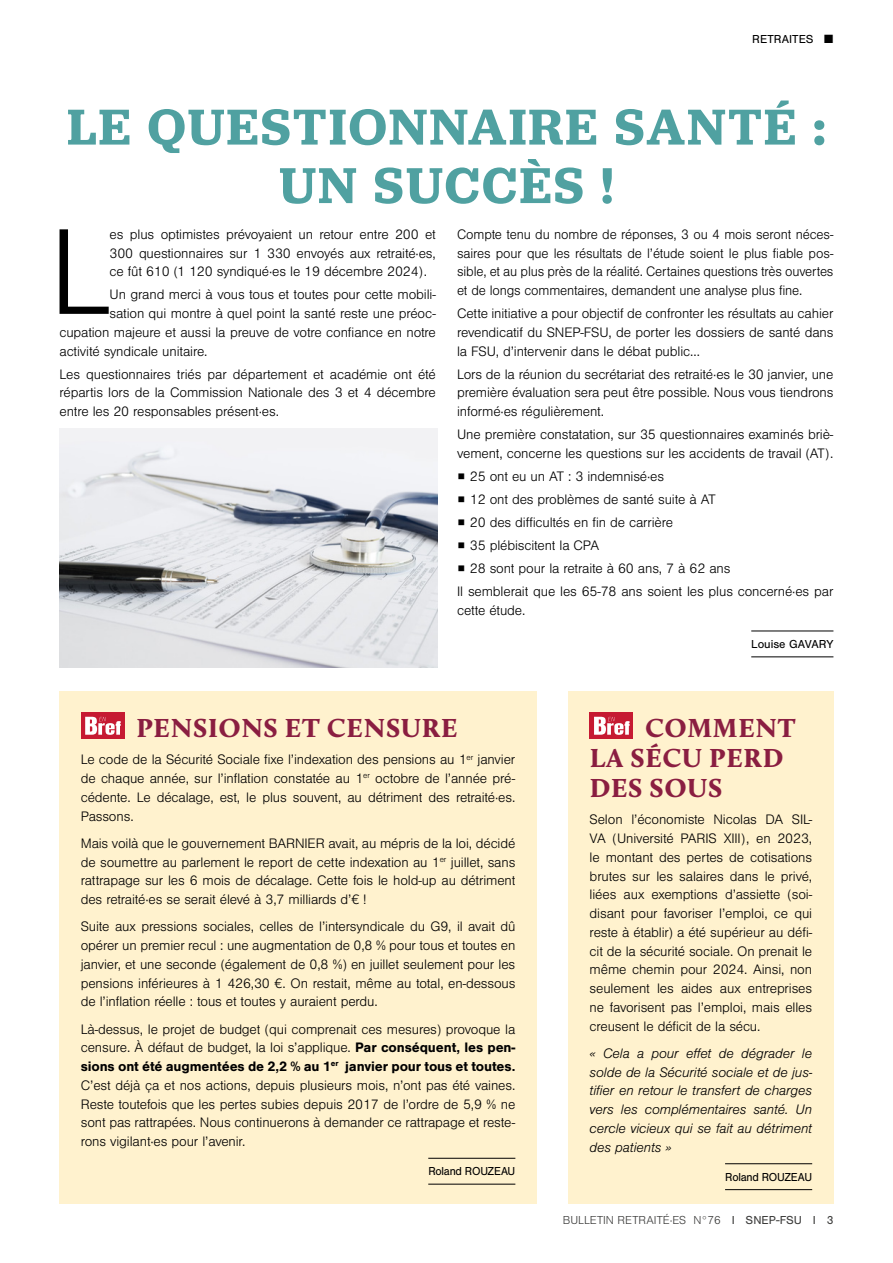
<style>
.page{position:relative;width:893px;height:1263px;background:#fff}
.page>*{position:absolute;margin:0;border:0;box-sizing:border-box;transform-origin:0 0}
.t1{font:300 126.75px "Nimbus San";color:#000}
.t2{font:600 52.5px/58.5px "Jubilat";letter-spacing:.04em;color:#50a1a1;text-align:center}
.t3{font:900 27px/30px "Calluna";letter-spacing:.035em;color:#8a1e41}
.t4{font:300 14.25px/18.8px "Nimbus San";letter-spacing:-.01em;color:#000;text-align:justify}
.t5{font:italic 300 14.25px/18.8px "Nimbus San";letter-spacing:-.01em;color:#000;text-align:justify}
.t6{font:300 12px "Nimbus San";color:#3c3c3b}
.t7{font:12px "Nimbus San";letter-spacing:-.02em;color:#000;scale:.95 1}
.t8{font:12px "Nimbus San";color:#000}
.t9{font:12px "Nimbus San";letter-spacing:.005em;color:#000}
.s1{font-family:"Source Sans Pro";font-weight:200}
.s2{font-weight:700}
.s3{font-weight:400}
</style>
<div class="page">
<hr style="left:751px;top:631px;width:82px;height:1px;background:#000">
<hr style="left:751px;top:657px;width:82px;height:1px;background:#000">
<img style="left:60px;top:429px;width:377px;height:239px">
<div style="left:60px;top:691px;width:477px;height:512px;background:#fff2ce"></div>
<div style="left:81px;top:712px;width:43px;height:27px;background:#c61a32"></div>
<svg style="left:85px;top:717px;width:36px;height:18px"></svg>
<hr style="left:428px;top:1158px;width:87px;height:1px;background:#000">
<hr style="left:428px;top:1184px;width:87px;height:1px;background:#000">
<div style="left:568px;top:691px;width:265px;height:512px;background:#fff2ce"></div>
<div style="left:590px;top:712px;width:43px;height:27px;background:#c61a32"></div>
<svg style="left:594px;top:717px;width:36px;height:18px"></svg>
<hr style="left:725px;top:1163px;width:87px;height:1px;background:#000">
<hr style="left:725px;top:1189px;width:87px;height:1px;background:#000">
<p class="t9" style="left:752px;top:33px;width:83px">RETRAITES ■</p>
<h2 class="t2" style="left:67px;top:97px;width:760px">LE QUESTIONNAIRE SANTÉ :<br>UN SUCCÈS !</h2>
<h1 class="t1" style="left:49px;top:206px;width:63px">L</h1>
<p class="t4" style="left:110px;top:225px;width:328px">es plus optimistes prévoyaient un retour entre 200 et 300 questionnaires sur 1 330 envoyés aux retraité·es, ce fût 610 (1 120 syndiqué·es le 19 décembre 2024).</p>
<p class="t4" style="left:457px;top:225px;width:378px">Compte tenu du nombre de réponses, 3 ou 4 mois seront néces&shy;saires pour que les résultats de l’étude soient le plus fiable pos&shy;sible, et au plus près de la réalité. Certaines questions très ouvertes et de longs commentaires, demandent une analyse plus fine.</p>
<p class="t4" style="left:457px;top:304px;width:378px">Cette initiative a pour objectif de confronter les résultats au cahier revendicatif du SNEP-FSU, de porter les dossiers de santé dans la FSU, d’intervenir dans le débat public…</p>
<p class="t4" style="left:457px;top:365px;width:378px">Lors de la réunion du secrétariat des retraité·es le 30 janvier, une première évaluation sera peut être possible. Nous vous tiendrons informé·es régulièrement.</p>
<p class="t4" style="left:457px;top:425px;width:378px">Une première constatation, sur 35 questionnaires examinés briè&shy;vement, concerne les questions sur les accidents de travail (AT).</p>
<p class="t4" style="left:457px;top:467px;width:209px"><span class="s1">■</span> 25 ont eu un AT : 3 indemnisé·es</p>
<p class="t4" style="left:457px;top:490px;width:260px"><span class="s1">■</span> 12 ont des problèmes de santé suite à AT</p>
<p class="t4" style="left:457px;top:513px;width:217px"><span class="s1">■</span> 20 des difficultés en fin de carrière</p>
<p class="t4" style="left:457px;top:536px;width:144px"><span class="s1">■</span> 35 plébiscitent la CPA</p>
<p class="t4" style="left:457px;top:557px;width:378px;line-height:23px"><span class="s1">■</span> 28 sont pour la retraite à 60 ans, 7 à 62 ans<br>Il semblerait que les 65-78 ans soient les plus concerné·es par</p>
<p class="t4" style="left:457px;top:601px;width:70px">cette étude.</p>
<p class="t8" style="left:751px;top:638px;width:84px">Louise GAVARY</p>
<p class="t4" style="left:110px;top:286px;width:328px">Un grand merci à vous tous et toutes pour cette mobili-</p>
<p class="t4" style="left:110px;top:304px;width:328px">sation qui montre à quel point la santé reste une préoc-</p>
<p class="t4" style="left:60px;top:323px;width:378px">cupation majeure et aussi la preuve de votre confiance en notre</p>
<p class="t4" style="left:60px;top:342px;width:149px">activité syndicale unitaire.</p>
<p class="t4" style="left:60px;top:365px;width:378px">Les questionnaires triés par département et académie ont été répartis lors de la Commission Nationale des 3 et 4 décembre entre les 20 responsables présent·es.</p>
<h3 class="t3" style="left:136px;top:712px;width:322px">PENSIONS ET CENSURE</h3>
<p class="t4" style="left:81px;top:751px;width:436px">Le code de la Sécurité Sociale fixe l’indexation des pensions au 1<sup>er</sup> janvier de chaque année, sur l’inflation constatée au 1<sup>er</sup> octobre de l’année pré&shy;cédente. Le décalage, est, le plus souvent, au détriment des retraité·es.<br>Passons.</p>
<p class="t4" style="left:81px;top:834px;width:436px">Mais voilà que le gouvernement BARNIER avait, au mépris de la loi, décidé de soumettre au parlement le report de cette indexation au 1<sup>er</sup> juillet, sans rattrapage sur les 6 mois de décalage. Cette fois le hold-up au détriment des retraité·es se serait élevé à 3,7 milliards d’€ !</p>
<p class="t4" style="left:81px;top:918px;width:436px">Suite aux pressions sociales, celles de l’intersyndicale du G9, il avait dû opérer un premier recul : une augmentation de 0,8 % pour tous et toutes en janvier, et une seconde (également de 0,8 %) en juillet seulement pour les pensions inférieures à 1 426,30 €. On restait, même au total, en-dessous de l’inflation réelle : tous et toutes y auraient perdu.</p>
<p class="t4" style="left:81px;top:1020px;width:436px">Là-dessus, le projet de budget (qui comprenait ces mesures) provoque la censure. À défaut de budget, la loi s’applique. <span class="s2">Par conséquent, les pen&shy;sions ont été augmentées de 2,2 % au 1</span><sup>er</sup> <span class="s2">janvier pour tous et toutes.<br></span>C’est déjà ça et nos actions, depuis plusieurs mois, n’ont pas été vaines.<br>Reste toutefois que les pertes subies depuis 2017 de l’ordre de 5,9 % ne sont pas rattrapées. Nous continuerons à demander ce rattrapage et reste&shy;rons vigilant·es pour l’avenir.</p>
<p class="t7" style="left:428px;top:1165px;width:93px">Roland ROUZEAU</p>
<h3 class="t3" style="left:590px;top:712px;width:207px;text-indent:56px">COMMENT<br>LA SÉCU PERD<br>DES SOUS</h3>
<p class="t4" style="left:590px;top:811px;width:224px">Selon l’économiste Nicolas DA SIL-VA (Université PARIS XIII), en 2023, le montant des pertes de cotisations brutes sur les salaires dans le privé, liées aux exemptions d’assiette (soi&shy;disant pour favoriser l’emploi, ce qui reste à établir) a été supérieur au défi&shy;cit de la sécurité sociale. On prenait le même chemin pour 2024. Ainsi, non seulement les aides aux entreprises ne favorisent pas l’emploi, mais elles creusent le déficit de la sécu.</p>
<p class="t5" style="left:590px;top:1044px;width:224px">« Cela a pour effet de dégrader le solde de la Sécurité sociale et de jus&shy;tifier en retour le transfert de charges vers les complémentaires santé. Un cercle vicieux qui se fait au détriment des patients »</p>
<p class="t7" style="left:725px;top:1170px;width:93px">Roland ROUZEAU</p>
<p class="t6" style="left:563px;top:1214px;width:272px">BULLETIN RETRAITÉ·ES N°76 <span class="s3">I SNEP-FSU I 3</span></p>
</div>
